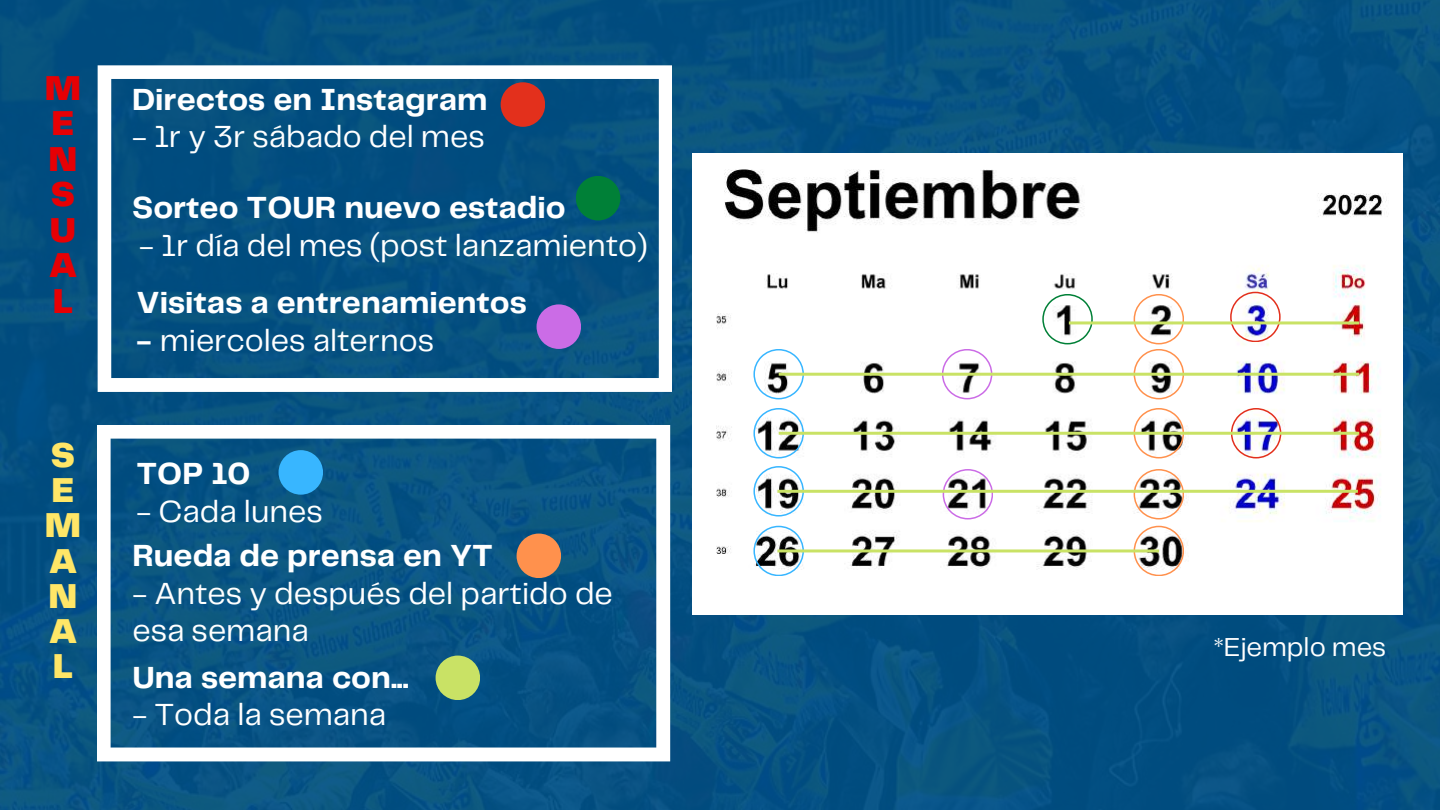
<style>
.page{position:relative;width:1440px;height:810px;background:#fff}
.page>*{position:absolute;margin:0;border:0;box-sizing:border-box;transform-origin:0 0}
.t1{font:900 35.9px/35.5px "Telegraf";color:#e60004}
.t2{font:900 35.9px/35.2px "Telegraf";color:#ffe667}
.t3{font:31.7px/37.5px "Telegraf";color:#fff}
.t4{font:700 31.7px "Telegraf";color:#fff}
.t5{font:27px "Telegraf";color:#fff}
.s1{font-weight:700}
</style>
<div class="page">
<img style="left:0;top:0;width:1440px;height:810px">
<img style="left:692px;top:154px;width:711px;height:460px">
<svg style="left:1230px;top:292px;width:51px;height:50px"></svg>
<svg style="left:98px;top:65px;width:574px;height:327px;background:#256690"></svg>
<svg style="left:1231px;top:408px;width:50px;height:50px"></svg>
<div style="left:501px;top:82px;width:44px;height:45px;background:#e3301c;border-radius:50%"></div>
<div style="left:576px;top:176px;width:44px;height:44px;background:#008037;border-radius:50%"></div>
<svg style="left:1042px;top:294px;width:51px;height:50px"></svg>
<div style="left:537px;top:304px;width:44px;height:45px;background:#cb6ce6;border-radius:50%"></div>
<svg style="left:942px;top:349px;width:50px;height:50px"></svg>
<svg style="left:943px;top:469px;width:50px;height:50px"></svg>
<svg style="left:753px;top:349px;width:51px;height:50px"></svg>
<svg style="left:753px;top:408px;width:51px;height:50px"></svg>
<svg style="left:753px;top:466px;width:51px;height:50px"></svg>
<svg style="left:753px;top:526px;width:51px;height:50px"></svg>
<svg style="left:1134px;top:294px;width:50px;height:105px"></svg>
<svg style="left:1134px;top:408px;width:50px;height:50px"></svg>
<svg style="left:1134px;top:469px;width:50px;height:50px"></svg>
<svg style="left:1134px;top:526px;width:50px;height:50px"></svg>
<hr style="left:779px;top:373px;width:580px;height:3px;background:#c9e265">
<hr style="left:779px;top:432px;width:580px;height:3px;background:#c9e265">
<hr style="left:777px;top:490px;width:581px;height:3px;background:#c9e265">
<hr style="left:777px;top:549px;width:382px;height:3px;background:#c9e265">
<hr style="left:1069px;top:321px;width:290px;height:3px;background:#c9e265">
<svg style="left:97px;top:425px;width:573px;height:336px;background:#276993"></svg>
<div style="left:279px;top:450px;width:44px;height:45px;background:#38b6ff;border-radius:50%"></div>
<div style="left:517px;top:534px;width:44px;height:44px;background:#ff914d;border-radius:50%"></div>
<div style="left:436px;top:656px;width:44px;height:44px;background:#c9e265;border-radius:50%"></div>
<p class="t1" style="left:45px;top:72px;width:38px">M<br>E<br>N<br>S<br>U<br>A<br>L</p>
<p class="t2" style="left:45px;top:439px;width:38px">S<br>E<br>M<br>A<br>N<br>A<br>L</p>
<p class="t4" style="left:132px;top:86px;width:357px">Directos en Instagram</p>
<p class="t3" style="left:132px;top:120px;width:354px">- 1r y 3r sábado del mes</p>
<p class="t4" style="left:132px;top:194px;width:435px">Sorteo TOUR nuevo estadio</p>
<p class="t3" style="left:139px;top:228px;width:510px">- 1r día del mes (post lanzamiento)</p>
<p class="t4" style="left:137px;top:289px;width:392px">Visitas a entrenamientos</p>
<p class="t3" style="left:137px;top:323px;width:299px"><span class="s1">-</span> miercoles alternos</p>
<p class="t4" style="left:137px;top:460px;width:115px">TOP 10</p>
<p class="t3" style="left:137px;top:494px;width:188px">- Cada lunes</p>
<p class="t4" style="left:132px;top:542px;width:362px">Rueda de prensa en YT</p>
<p class="t3" style="left:132px;top:576px;width:482px">- Antes y después del partido de esa semana</p>
<p class="t4" style="left:132px;top:664px;width:278px">Una semana con...</p>
<p class="t3" style="left:132px;top:698px;width:255px">- Toda la semana</p>
<p class="t5" style="left:1214px;top:636px;width:174px">*Ejemplo mes</p>
</div>
